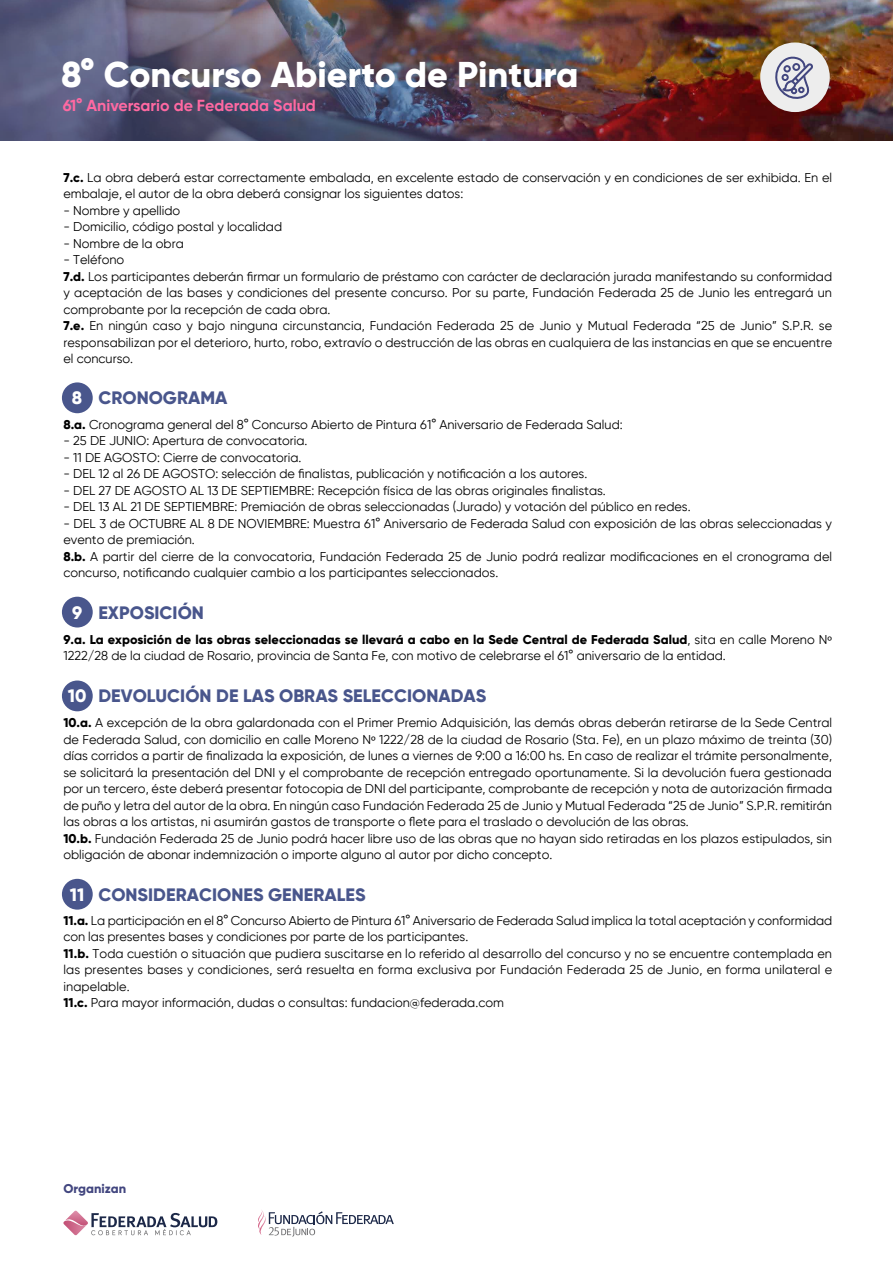
<style>
.page{position:relative;width:893px;height:1263px;background:#fff}
.page>*{position:absolute;margin:0;border:0;box-sizing:border-box;transform-origin:0 0}
.t1{font:800 35.85px "Gilroy";color:#fff}
.t2{font:800 18px "Gilroy";color:#49568c}
.t3{font:700 16.05px "Gilroy";color:#ff69a2}
.t4{font:12.75px/16.5px "Gilroy";color:#000}
.t5{font:800 12.75px "Gilroy";color:#42467f}
.s1{font-weight:800}
.s2{color:#fff}
.s3{font-family:"Myriad Pro"}
</style>
<div class="page">
<svg style="left:63px;top:1211px;width:154px;height:24px"></svg>
<svg style="left:258px;top:1210px;width:136px;height:27px"></svg>
<img style="left:0;top:0;width:893px;height:141px">
<div style="left:760px;top:42px;width:70px;height:70px;background:#ededed;border-radius:50%"></div>
<svg style="left:771px;top:50px;width:42px;height:55px"></svg>
<div style="left:783px;top:65px;width:8px;height:7px;border:2px solid #42467f;border-radius:50%"></div>
<div style="left:62px;top:382px;width:31px;height:31px;background:#49568c;border-radius:50%"></div>
<div style="left:62px;top:597px;width:31px;height:30px;background:#49568c;border-radius:50%"></div>
<div style="left:62px;top:680px;width:31px;height:31px;background:#49568c;border-radius:50%"></div>
<div style="left:62px;top:879px;width:31px;height:31px;background:#49568c;border-radius:50%"></div>
<h1 class="t1" style="left:61px;top:52px;width:519px">8° Concurso Abierto de Pintura</h1>
<p class="t3" style="left:63px;top:96px;width:255px">61° Aniversario de Federada Salud</p>
<p class="t4" style="left:63px;top:169px;width:770px"><span class="s1">7.c.</span> La obra deberá estar correctamente embalada, en excelente estado de conservación y en condiciones de ser exhibida. En el embalaje, el autor de la obra deberá consignar los siguientes datos:</p>
<p class="t4" style="left:63px;top:202px;width:118px">- Nombre y apellido</p>
<p class="t4" style="left:63px;top:218px;width:220px">- Domicilio, código postal y localidad</p>
<p class="t4" style="left:63px;top:235px;width:122px">- Nombre de la obra</p>
<p class="t4" style="left:63px;top:251px;width:770px">- Teléfono<br><span class="s1">7.d.</span> Los participantes deberán firmar un formulario de préstamo con carácter de declaración jurada manifestando su conformidad y aceptación de las bases y condiciones del presente concurso. Por su parte, Fundación Federada 25 de Junio les entregará un comprobante por la recepción de cada obra.<br><span class="s1">7.e.</span> En ningún caso y bajo ninguna circunstancia, Fundación Federada 25 de Junio y Mutual Federada “25 de Junio” S.P.R. se responsabilizan por el deterioro, hurto, robo, extravío o destrucción de las obras en cualquiera de las instancias en que se encuentre el concurso.</p>
<h2 class="t2" style="left:72px;top:387px;width:157px"><span class="s2">8</span> CRONOGRAMA</h2>
<p class="t4" style="left:63px;top:416px;width:561px"><span class="s1">8.a.</span> Cronograma general del 8° Concurso Abierto de Pintura 61° Aniversario de Federada Salud:</p>
<p class="t4" style="left:63px;top:433px;width:246px">- 25 DE JUNIO: Apertura de convocatoria.</p>
<p class="t4" style="left:63px;top:449px;width:240px">- 11 DE AGOSTO: Cierre de convocatoria.</p>
<p class="t4" style="left:63px;top:466px;width:525px">- DEL 12 al 26 DE AGOSTO: selección de finalistas, publicación y notificación a los autores.</p>
<p class="t4" style="left:63px;top:482px;width:544px">- DEL 27 DE AGOSTO AL 13 DE SEPTIEMBRE: Recepción física de las obras originales finalistas.</p>
<p class="t4" style="left:63px;top:498px;width:629px">- DEL 13 AL 21 DE SEPTIEMBRE: Premiación de obras seleccionadas (Jurado) y votación del público en redes.</p>
<p class="t4" style="left:63px;top:515px;width:770px">- DEL 3 de OCTUBRE AL 8 DE NOVIEMBRE: Muestra 61° Aniversario de Federada Salud con exposición de las obras seleccionadas y evento de premiación.<br><span class="s1">8.b.</span> A partir del cierre de la convocatoria, Fundación Federada 25 de Junio podrá realizar modificaciones en el cronograma del concurso, notificando cualquier cambio a los participantes seleccionados.</p>
<h2 class="t2" style="left:72px;top:601px;width:133px"><span class="s2">9</span> EXPOSICIÓN</h2>
<p class="t4" style="left:63px;top:631px;width:770px"><span class="s1">9.a. La exposición de las obras seleccionadas se llevará a cabo en la Sede Central de Federada Salud</span>, sita en calle Moreno N<span class="s3">º<br></span>1222/28 de la ciudad de Rosario, provincia de Santa Fe, con motivo de celebrarse el 61° aniversario de la entidad.</p>
<h2 class="t2" style="left:68px;top:685px;width:420px"><span class="s2">10</span> DEVOLUCIÓN DE LAS OBRAS SELECCIONADAS</h2>
<p class="t4" style="left:63px;top:714px;width:770px"><span class="s1">10.a.</span> A excepción de la obra galardonada con el Primer Premio Adquisición, las demás obras deberán retirarse de la Sede Central de Federada Salud, con domicilio en calle Moreno N<span class="s3">º</span> 1222/28 de la ciudad de Rosario (Sta. Fe), en un plazo máximo de treinta (30) días corridos a partir de finalizada la exposición, de lunes a viernes de 9:00 a 16:00 hs. En caso de realizar el trámite personalmente, se solicitará la presentación del DNI y el comprobante de recepción entregado oportunamente. Si la devolución fuera gestionada por un tercero, éste deberá presentar fotocopia de DNI del participante, comprobante de recepción y nota de autorización firmada de puño y letra del autor de la obra. En ningún caso Fundación Federada 25 de Junio y Mutual Federada “25 de Junio” S.P.R. remitirán las obras a los artistas, ni asumirán gastos de transporte o flete para el traslado o devolución de las obras.<br><span class="s1">10.b.</span> Fundación Federada 25 de Junio podrá hacer libre uso de las obras que no hayan sido retiradas en los plazos estipulados, sin obligación de abonar indemnización o importe alguno al autor por dicho concepto.</p>
<h2 class="t2" style="left:70px;top:883px;width:297px"><span class="s2">11</span> CONSIDERACIONES GENERALES</h2>
<p class="t4" style="left:63px;top:912px;width:770px"><span class="s1">11.a.</span> La participación en el 8° Concurso Abierto de Pintura 61° Aniversario de Federada Salud implica la total aceptación y conformidad con las presentes bases y condiciones por parte de los participantes.<br><span class="s1">11.b.</span> Toda cuestión o situación que pudiera suscitarse en lo referido al desarrollo del concurso y no se encuentre contemplada en las presentes bases y condiciones, será resuelta en forma exclusiva por Fundación Federada 25 de Junio, en forma unilateral e inapelable.<br><span class="s1">11.c.</span> Para mayor información, dudas o consultas: fundacion@federada.com</p>
<p class="t5" style="left:63px;top:1180px;width:64px">Organizan</p>
</div>
